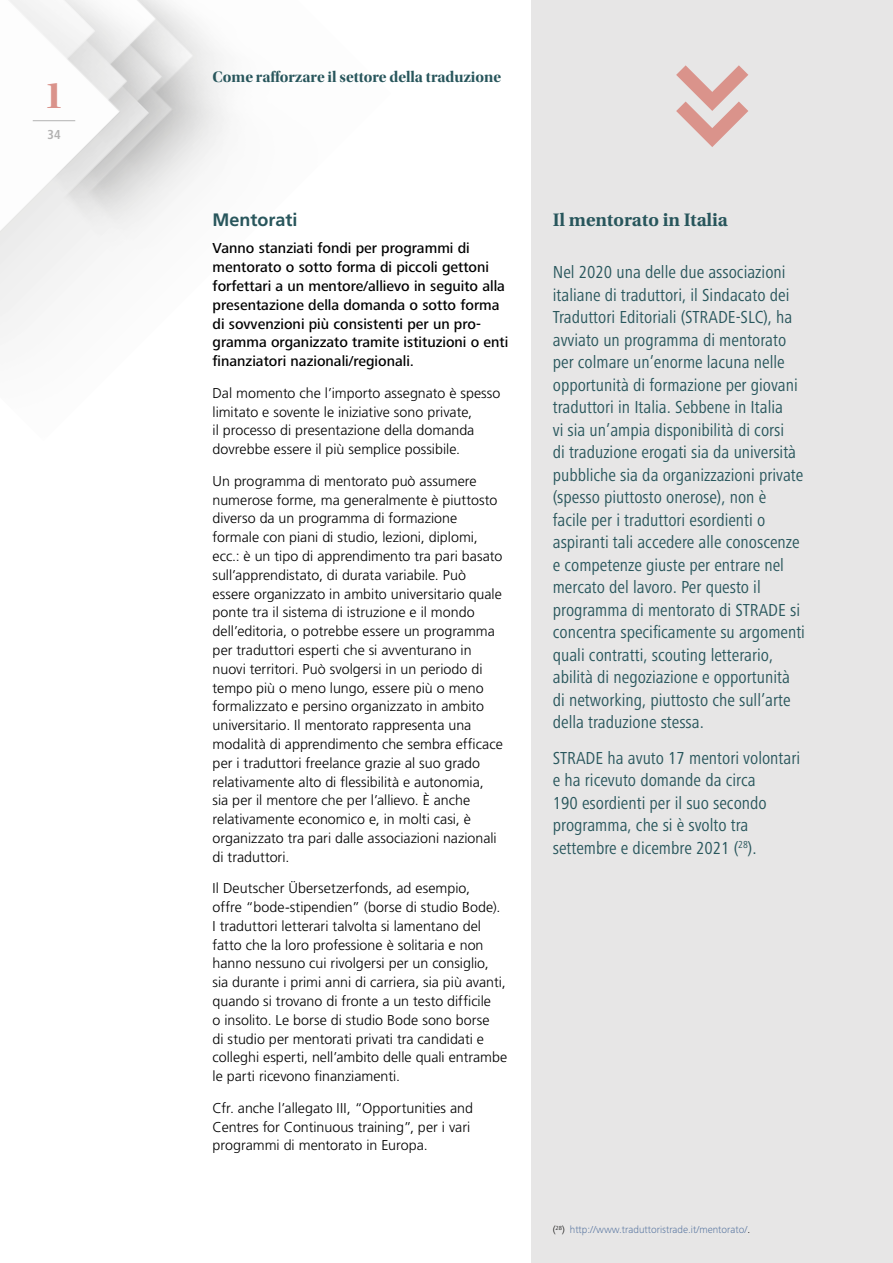
<style>
.page{position:relative;width:893px;height:1263px;background:#fff}
.page>*{position:absolute;margin:0;border:0;box-sizing:border-box;transform-origin:0 0}
.t1{font:39px "Utopia Std Bold Disp";color:#da938b}
.Texte_Box{font:condensed 18px/22.5px "Frutiger Next LTW1 G";color:#28565c}
.Titre_Box{font:700 18px "Utopia";color:#28565c}
.H4__no_toc{font:700 18px "Frutiger LT Std";color:#28565c}
.t2{font:15.75px "Utopia Std Bold Disp";color:#28565c}
.H5{font:500 15px/18.8px "Frutiger Next LTW1 G";color:#000}
.Body{font:300 14.25px/18.8px "Frutiger LT Std";color:#000}
.t3{font:700 condensed 13.5px "Frutiger Next LTW1 G";color:#b3b2b2}
.footnote{font:300 10.5px "Frutiger Next LTW1 G";color:#5a77a1}
.s1{color:#000}
</style>
<div class="page">
<img style="left:0;top:0;width:229px;height:338px">
<hr style="left:33px;top:120px;width:42px;height:1px;background:#b3b2b2">
<div style="left:531px;top:0;width:362px;height:1263px;background:#e7e6e6"></div>
<svg style="left:676px;top:65px;width:72px;height:82px"></svg>
<h1 class="t1" style="left:44px;top:73px;width:22px">1</h1>
<p class="t3" style="left:47px;top:127px;width:15px">34</p>
<p class="t2" style="left:213px;top:68px;width:290px">Come rafforzare il settore della traduzione</p>
<h2 class="H4__no_toc" style="left:213px;top:209px;width:87px">Mentorati</h2>
<p class="H5" style="left:213px;top:239px;width:297px">Vanno stanziati fondi per programmi di mentorato o sotto forma di piccoli gettoni forfettari a un mentore/allievo in seguito alla presentazione della domanda o sotto forma di sovvenzioni più consistenti per un pro&shy;gramma organizzato tramite istituzioni o enti finanziatori nazionali/regionali.</p>
<p class="Body" style="left:213px;top:384px;width:289px">Dal momento che l’importo assegnato è spesso limitato e sovente le iniziative sono private,<br>il processo di presentazione della domanda dovrebbe essere il più semplice possibile.</p>
<p class="Body" style="left:213px;top:472px;width:292px">Un programma di mentorato può assumere numerose forme, ma generalmente è piuttosto diverso da un programma di formazione formale con piani di studio, lezioni, diplomi, ecc.: è un tipo di apprendimento tra pari basato sull’apprendistato, di durata variabile. Può essere organizzato in ambito universitario quale ponte tra il sistema di istruzione e il mondo dell’editoria, o potrebbe essere un programma per traduttori esperti che si avventurano in nuovi territori. Può svolgersi in un periodo di tempo più o meno lungo, essere più o meno formalizzato e persino organizzato in ambito universitario. Il mentorato rappresenta una modalità di apprendimento che sembra efficace per i traduttori freelance grazie al suo grado relativamente alto di flessibilità e autonomia, sia per il mentore che per l’allievo. È anche relativamente economico e, in molti casi, è organizzato tra pari dalle associazioni nazionali di traduttori.</p>
<p class="Body" style="left:213px;top:879px;width:296px">Il Deutscher Übersetzerfonds, ad esempio,<br>offre “bode-stipendien” (borse di studio Bode).<br>I traduttori letterari talvolta si lamentano del fatto che la loro professione è solitaria e non hanno nessuno cui rivolgersi per un consiglio, sia durante i primi anni di carriera, sia più avanti, quando si trovano di fronte a un testo difficile<br>o insolito. Le borse di studio Bode sono borse<br>di studio per mentorati privati tra candidati e colleghi esperti, nell’ambito delle quali entrambe le parti ricevono finanziamenti.</p>
<p class="Body" style="left:213px;top:1099px;width:262px">Cfr. anche l’allegato III, “Opportunities and<br>Centres for Continuous training”, per i vari programmi di mentorato in Europa.</p>
<h2 class="Titre_Box" style="left:553px;top:210px;width:176px">Il mentorato in Italia</h2>
<p class="Texte_Box" style="left:553px;top:261px;width:254px">Nel 2020 una delle due associazioni italiane di traduttori, il Sindacato dei Traduttori Editoriali (STRADE-SLC), ha avviato un programma di mentorato per colmare un’enorme lacuna nelle opportunità di formazione per giovani traduttori in Italia. Sebbene in Italia<br>vi sia un’ampia disponibilità di corsi<br>di traduzione erogati sia da università pubbliche sia da organizzazioni private (spesso piuttosto onerose), non è facile per i traduttori esordienti o aspiranti tali accedere alle conoscenze e competenze giuste per entrare nel mercato del lavoro. Per questo il programma di mentorato di STRADE si concentra specificamente su argomenti quali contratti, scouting letterario, abilità di negoziazione e opportunità di networking, piuttosto che sull’arte della traduzione stessa.</p>
<p class="Texte_Box" style="left:553px;top:746px;width:249px">STRADE ha avuto 17 mentori volontari e ha ricevuto domande da circa<br>190 esordienti per il suo secondo programma, che si è svolto tra settembre e dicembre 2021 (<sup>28</sup>).</p>
<p class="footnote" style="left:553px;top:1224px;width:199px"><span class="s1">(</span><sup>28</sup><span class="s1">)</span> http://www.traduttoristrade.it/mentorato/<span class="s1">.</span></p>
</div>
